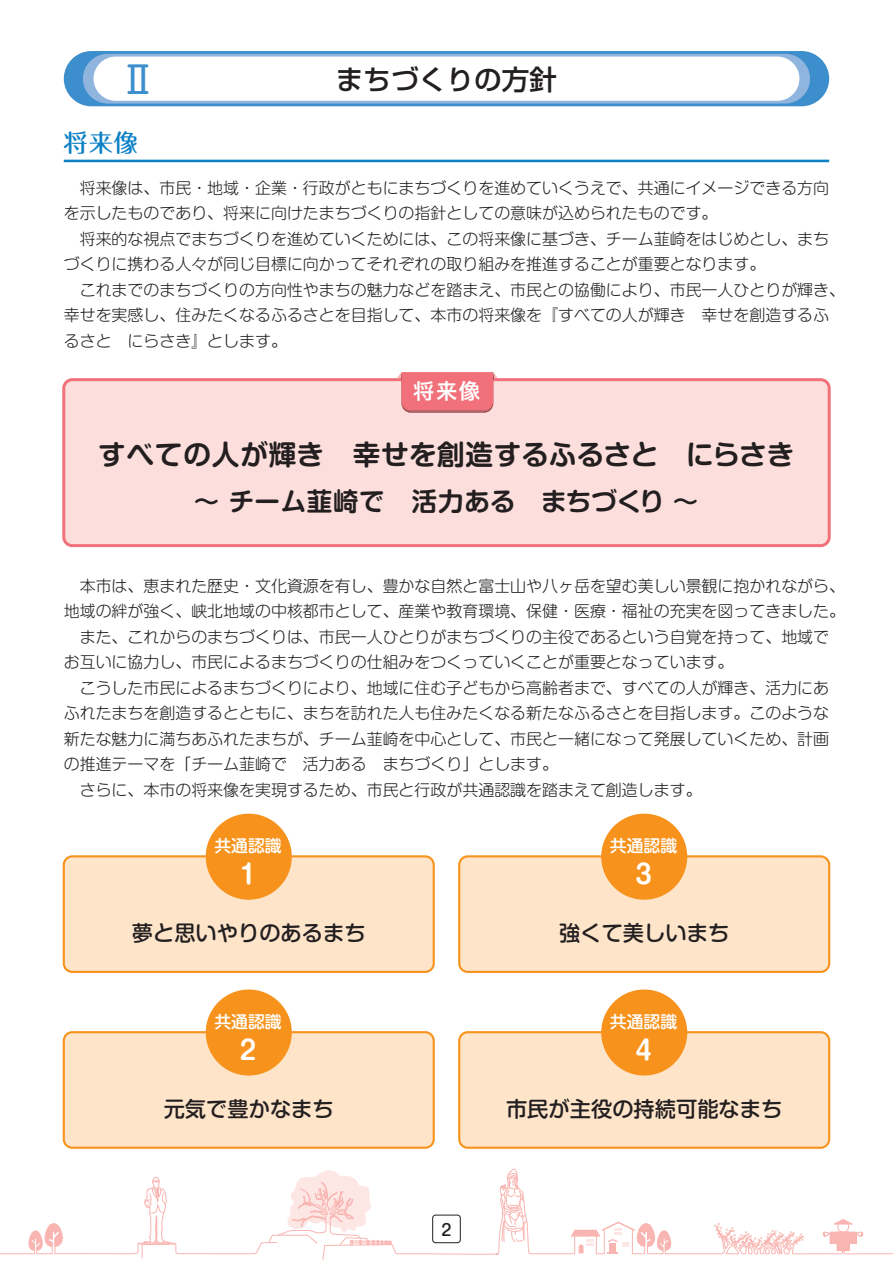
<style>
.page{position:relative;width:893px;height:1263px;background:#fff}
.page>*{position:absolute;margin:0;border:0;box-sizing:border-box;transform-origin:0 0}
.t1{font:37.2px "Shin M Go Pro";color:#3c8ecc}
.t2{font:700 27.6px "Shin M Go Pro De";letter-spacing:.01em;color:#231f20}
.t3{font:500 27.6px "Shin Go Pr 6";color:#231f20}
.t4{font:700 26.1px "Shin M Go Pro De";color:#fff}
.t5{font:700 25.5px "Shin M Go Pro De";letter-spacing:.015em;color:#231f20}
.t6{font:500 24.45px "Maru Fo Pro";color:#0c81c5}
.t7{font:500 21.3px "Shin M Go Pro";color:#231f20}
.t8{font:21.3px "Hiragino UD Sans F Std N W6";color:#fff}
.t9{font:500 16.8px "Shin M Go Pro";color:#fff}
.t10{font:300 15.9px/25.5px "Shin M Go Pro";color:#231f20}
.t11{font:500 15.9px "Shin M Go Pro";color:#231f20}
</style>
<div class="page">
<svg style="left:0;top:1168px;width:893px;height:92px"></svg>
<div style="left:433px;top:1215px;width:27px;height:28px;background:#fff;border-radius:3px"></div>
<div style="left:432px;top:1215px;width:29px;height:28px;border:1px solid #231f20;border-radius:3px"></div>
<div style="left:64px;top:380px;width:765px;height:166px;background:#fcdfdc;border-radius:9px"></div>
<div style="left:62px;top:378px;width:769px;height:169px;border:3px solid #f17079;border-radius:9px"></div>
<div style="left:64px;top:51px;width:765px;height:55px;background:linear-gradient(to bottom,#4291cd,#3b8ecc);border-radius:28px"></div>
<svg style="left:83px;top:54px;width:727px;height:50px;background:#90b6de"></svg>
<div style="left:94px;top:57px;width:705px;height:44px;background:#fff;border-radius:22px"></div>
<hr style="left:64px;top:160px;width:765px;height:2px;background:#0c81c5">
<svg style="left:397px;top:372px;width:101px;height:41px;background:#ed7981"></svg>
<div style="left:64px;top:856px;width:370px;height:116px;background:#fee5ca;border-radius:9px"></div>
<div style="left:63px;top:855px;width:372px;height:118px;border:2px solid #f7931d;border-radius:9px"></div>
<div style="left:206px;top:814px;width:86px;height:86px;background:#f7931d;border-radius:50%"></div>
<div style="left:459px;top:856px;width:370px;height:116px;background:#fee5ca;border-radius:9px"></div>
<div style="left:458px;top:855px;width:372px;height:118px;border:2px solid #f7931d;border-radius:9px"></div>
<div style="left:601px;top:814px;width:86px;height:86px;background:#f7931d;border-radius:50%"></div>
<div style="left:64px;top:1032px;width:370px;height:116px;background:#fee5ca;border-radius:9px"></div>
<div style="left:63px;top:1031px;width:372px;height:118px;border:2px solid #f7931d;border-radius:9px"></div>
<div style="left:206px;top:989px;width:86px;height:86px;background:#f7931d;border-radius:50%"></div>
<div style="left:459px;top:1032px;width:370px;height:116px;background:#fee5ca;border-radius:9px"></div>
<div style="left:458px;top:1031px;width:372px;height:118px;border:2px solid #f7931d;border-radius:9px"></div>
<div style="left:601px;top:989px;width:86px;height:86px;background:#f7931d;border-radius:50%"></div>
<h1 class="t1" style="left:119px;top:50px;width:39px">Ⅱ</h1>
<h3 class="t6" style="left:64px;top:124px;width:76px">将来像</h3>
<h2 class="t3" style="left:336px;top:56px;width:223px">まちづくりの方針</h2>
<p class="t10" style="left:64px;top:173px;width:767px;text-indent:16px">将来像は、市民・地域・企業・行政がともにまちづくりを進めていくうえで、共通にイメージできる方向を示したものであり、将来に向けたまちづくりの指針としての意味が込められたものです。</p>
<p class="t10" style="left:64px;top:224px;width:767px;text-indent:16px">将来的な視点でまちづくりを進めていくためには、この将来像に基づき、チーム韮崎をはじめとし、まちづくりに携わる人々が同じ目標に向かってそれぞれの取り組みを推進することが重要となります。</p>
<p class="t10" style="left:64px;top:275px;width:783px;text-indent:16px">これまでのまちづくりの方向性やまちの魅力などを踏まえ、市民との協働により、市民一人ひとりが輝き、幸せを実感し、住みたくなるふるさとを目指して、本市の将来像を『すべての人が輝き　幸せを創造するふるさと　にらさき』とします。</p>
<h3 class="t8" style="left:413px;top:374px;width:68px">将来像</h3>
<h2 class="t2" style="left:98px;top:432px;width:698px">すべての人が輝き　幸せを創造するふるさと　にらさき</h2>
<h3 class="t5" style="left:194px;top:481px;width:506px">～ チーム韮崎で　活力ある　まちづくり ～</h3>
<p class="t10" style="left:80px;top:571px;width:767px">本市は、恵まれた歴史・文化資源を有し、豊かな自然と富士山や八ヶ岳を望む美しい景観に抱かれながら、</p>
<p class="t10" style="left:64px;top:596px;width:783px">地域の絆が強く、峡北地域の中核都市として、産業や教育環境、保健・医療・福祉の充実を図ってきました。</p>
<p class="t10" style="left:80px;top:622px;width:751px">また、これからのまちづくりは、市民一人ひとりがまちづくりの主役であるという自覚を持って、地域で</p>
<p class="t10" style="left:64px;top:648px;width:671px">お互いに協力し、市民によるまちづくりの仕組みをつくっていくことが重要となっています。</p>
<p class="t10" style="left:80px;top:673px;width:751px">こうした市民によるまちづくりにより、地域に住む子どもから高齢者まで、すべての人が輝き、活力にあ</p>
<p class="t10" style="left:64px;top:699px;width:767px">ふれたまちを創造するとともに、まちを訪れた人も住みたくなる新たなふるさとを目指します。このような</p>
<p class="t10" style="left:64px;top:724px;width:767px">新たな魅力に満ちあふれたまちが、チーム韮崎を中心として、市民と一緒になって発展していくため、計画</p>
<p class="t10" style="left:64px;top:750px;width:496px">の推進テーマを「チーム韮崎で　活力ある　まちづくり」とします。</p>
<p class="t10" style="left:80px;top:775px;width:623px">さらに、本市の将来像を実現するため、市民と行政が共通認識を踏まえて創造します。</p>
<p class="t9" style="left:214px;top:832px;width:69px">共通認識</p>
<h3 class="t4" style="left:240px;top:852px;width:18px">1</h3>
<p class="t9" style="left:610px;top:832px;width:69px">共通認識</p>
<h3 class="t4" style="left:635px;top:852px;width:18px">3</h3>
<h3 class="t7" style="left:132px;top:916px;width:235px">夢と思いやりのあるまち</h3>
<h3 class="t7" style="left:559px;top:916px;width:172px">強くて美しいまち</h3>
<p class="t9" style="left:214px;top:1008px;width:69px">共通認識</p>
<h3 class="t4" style="left:240px;top:1028px;width:18px">2</h3>
<p class="t9" style="left:610px;top:1008px;width:69px">共通認識</p>
<h3 class="t4" style="left:635px;top:1028px;width:18px">4</h3>
<h3 class="t7" style="left:164px;top:1092px;width:172px">元気で豊かなまち</h3>
<h3 class="t7" style="left:506px;top:1092px;width:278px">市民が主役の持続可能なまち</h3>
<p class="t11" style="left:441px;top:1217px;width:12px">2</p>
</div>
